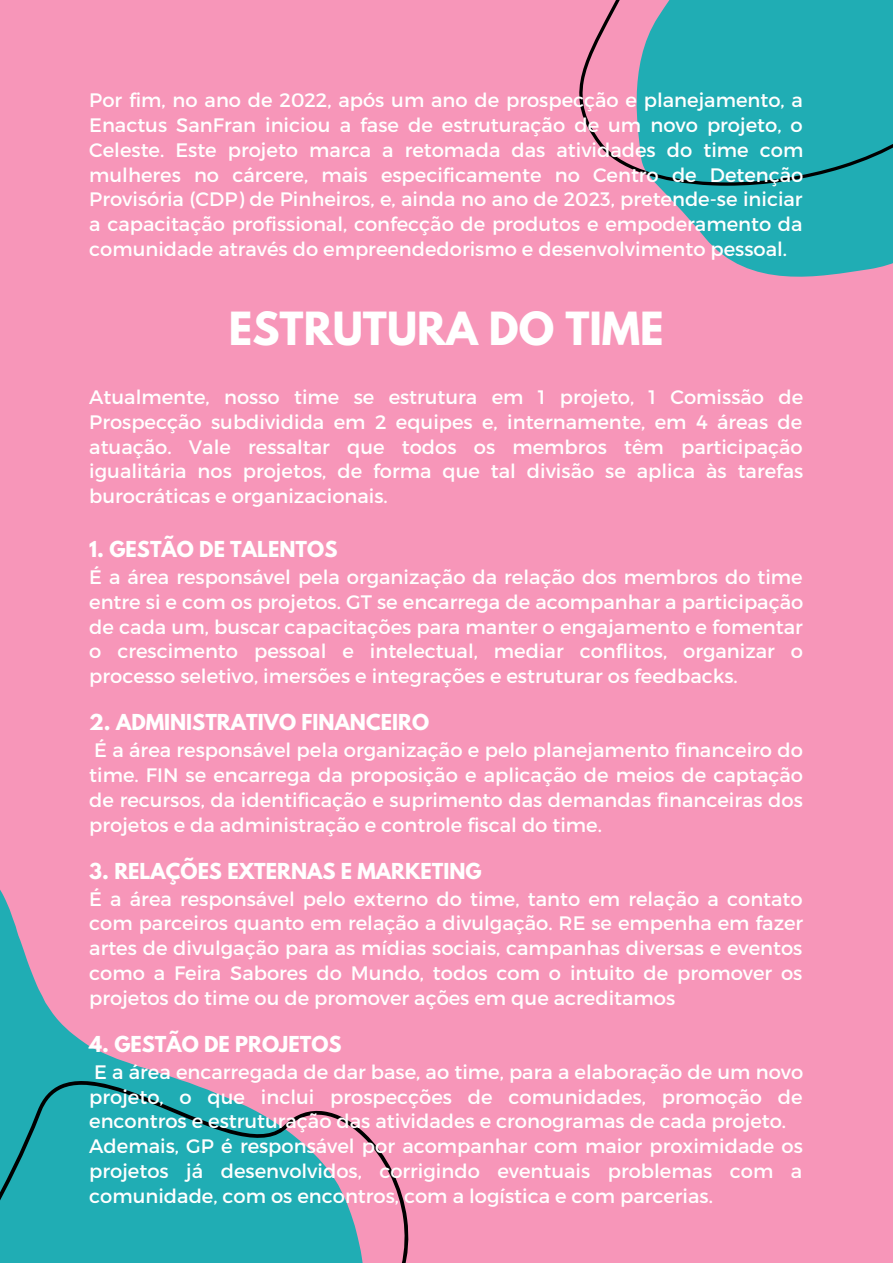
<style>
.page{position:relative;width:893px;height:1264px;background:#fff}
.page>*{position:absolute;margin:0;border:0;box-sizing:border-box;transform-origin:0 0}
.t1{font:700 40.5px "League Spartan";color:#fff}
.t2{font:19.5px/24.8px "Montserrat";color:#fff;text-align:justify}
.t3{font:700 19.5px "League Spartan";color:#fff}
</style>
<div class="page">
<div style="left:0;top:0;width:892px;height:1262px;background:#f796b9"></div>
<svg style="left:658px;top:186px;width:234px;height:91px;fill:#20adb4"></svg>
<svg style="left:579px;top:0;width:313px;height:186px;fill:#20adb4"></svg>
<svg style="left:0;top:889px;width:156px;height:183px"></svg>
<svg style="left:0;top:1072px;width:409px;height:190px;fill:#20adb4"></svg>
<p class="t2" style="left:89px;top:87px;width:715px">Por fim, no ano de 2022, após um ano de prospecção e planejamento, a Enactus SanFran iniciou a fase de estruturação de um novo projeto, o Celeste. Este projeto marca a retomada das atividades do time com mulheres no cárcere, mais especificamente no Centro de Detenção Provisória (CDP) de Pinheiros, e, ainda no ano de 2023, pretende-se iniciar a capacitação profissional, confecção de produtos e empoderamento da comunidade através do empreendedorismo e desenvolvimento pessoal.</p>
<h1 class="t1" style="left:229px;top:308px;width:436px">ESTRUTURA DO TIME</h1>
<p class="t2" style="left:89px;top:384px;width:715px">Atualmente, nosso time se estrutura em 1 projeto, 1 Comissão de Prospecção subdividida em 2 equipes e, internamente, em 4 áreas de atuação. Vale ressaltar que todos os membros têm participação igualitária nos projetos, de forma que tal divisão se aplica às tarefas burocráticas e organizacionais.</p>
<p class="t3" style="left:89px;top:539px;width:250px">1. GESTÃO DE TALENTOS</p>
<p class="t2" style="left:89px;top:564px;width:715px">É a área responsável pela organização da relação dos membros do time entre si e com os projetos. GT se encarrega de acompanhar a participação de cada um, buscar capacitações para manter o engajamento e fomentar o crescimento pessoal e intelectual, mediar conflitos, organizar o processo seletivo, imersões e integrações e estruturar os feedbacks.</p>
<p class="t3" style="left:89px;top:712px;width:341px">2. ADMINISTRATIVO FINANCEIRO</p>
<p class="t2" style="left:89px;top:737px;width:715px">É a área responsável pela organização e pelo planejamento financeiro do time. FIN se encarrega da proposição e aplicação de meios de captação de recursos, da identificação e suprimento das demandas financeiras dos projetos e da administração e controle fiscal do time.</p>
<p class="t3" style="left:89px;top:861px;width:394px">3. RELAÇÕES EXTERNAS E MARKETING</p>
<p class="t2" style="left:89px;top:885px;width:715px">É a área responsável pelo externo do time, tanto em relação a contato com parceiros quanto em relação a divulgação. RE se empenha em fazer artes de divulgação para as mídias sociais, campanhas diversas e eventos como a Feira Sabores do Mundo, todos com o intuito de promover os projetos do time ou de promover ações em que acreditamos</p>
<p class="t3" style="left:89px;top:1034px;width:254px">4. GESTÃO DE PROJETOS</p>
<p class="t2" style="left:89px;top:1058px;width:715px;text-align:left">E a área encarregada de dar base, ao time, para a elaboração de um novo projeto, o que inclui prospecções de comunidades, promoção de encontros e estruturação das atividades e cronogramas de cada projeto.<br>Ademais, GP é responsável por acompanhar com maior proximidade os projetos já desenvolvidos, corrigindo eventuais problemas com a comunidade, com os encontros, com a logística e com parcerias.</p>
</div>
